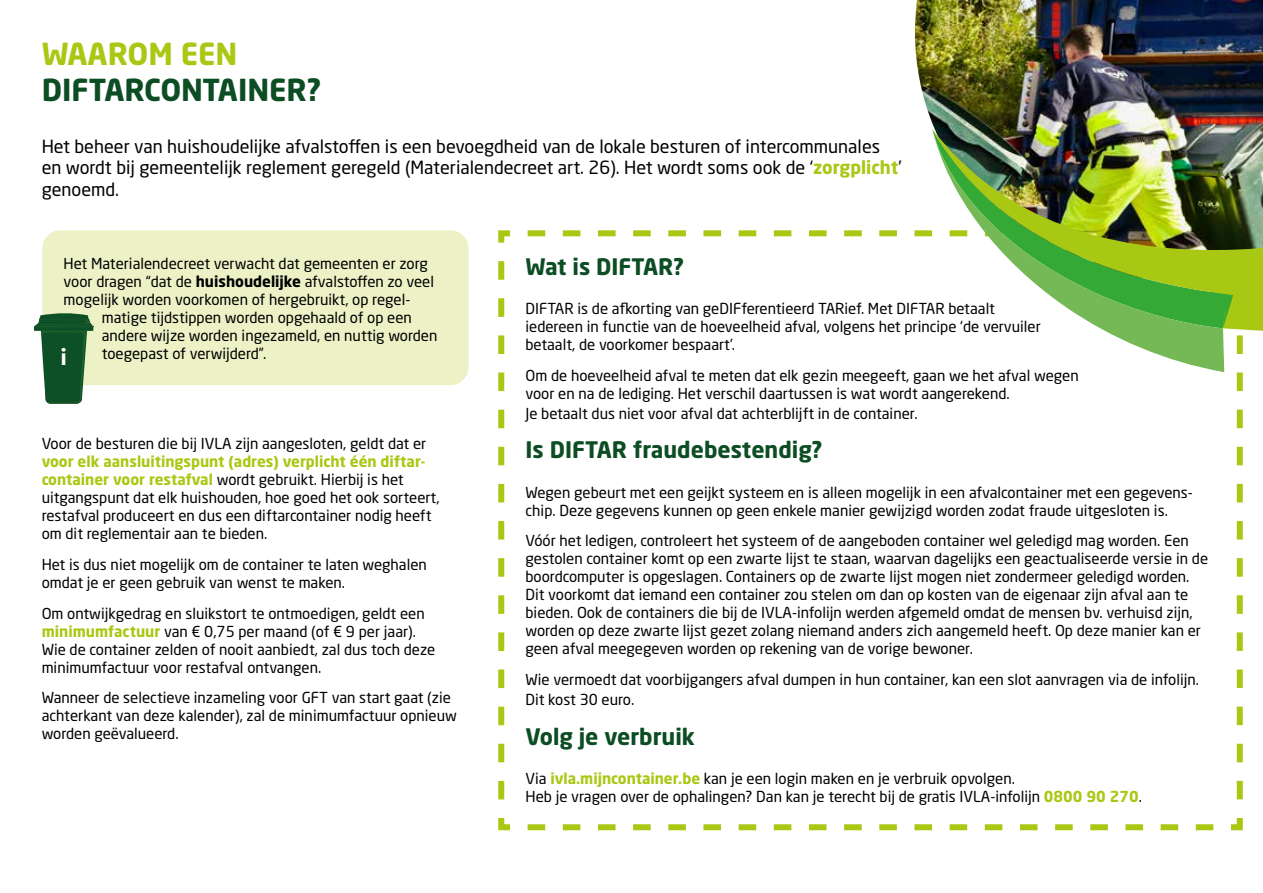
<style>
.page{position:relative;width:1263px;height:893px;background:#fff}
.page>*{position:absolute;margin:0;border:0;box-sizing:border-box;transform-origin:0 0}
.t1{font:700 30px "Neo Sans W1 G";color:#0c4d24}
.t2{font:700 30px "Neo Sans W1 G";color:#a8c813}
.t3{font:700 22.5px "Neo Sans W1 G";color:#0c4d24}
.t4{font:700 21.9px "Ubuntu";color:#fff}
.t5{font:18px/21.6px "Neo Sans W1 G";color:#000}
.t6{font:15px/18px "Neo Sans W1 G";color:#000}
.s1{font-weight:700;color:#a8c813}
.s2{font-weight:700}
</style>
<div class="page">
<svg style="left:498px;top:230px;width:745px;height:601px"></svg>
<div style="left:42px;top:230px;width:426px;height:155px;background:#edf1c6;border-radius:18px"></div>
<svg style="left:34px;top:313px;width:59px;height:91px"></svg>
<img style="left:915px;top:0;width:348px;height:278px">
<svg style="left:932px;top:332px;width:292px;height:40px"></svg>
<img style="left:932px;top:129px;width:331px;height:203px">
<h1 class="t2" style="left:42px;top:35px;width:197px">WAAROM EEN</h1>
<h1 class="t1" style="left:42px;top:71px;width:281px">DIFTARCONTAINER?</h1>
<p class="t5" style="left:42px;top:135px;width:861px">Het beheer van huishoudelijke afvalstoffen is een bevoegdheid van de lokale besturen of intercommunales en wordt bij gemeentelijk reglement geregeld (Materialendecreet art. 26). Het wordt soms ook de ‘<span class="s1">zorgplicht</span>’ genoemd.</p>
<p class="t6" style="left:64px;top:254px;width:372px">Het Materialendecreet verwacht dat gemeenten er zorg voor dragen “dat de <span class="s2">huishoudelijke</span> afvalstoffen zo veel mogelijk worden voorkomen of hergebruikt, op regel-</p>
<p class="t6" style="left:102px;top:308px;width:337px">matige tijdstippen worden opgehaald of op een andere wijze worden ingezameld, en nuttig worden toegepast of verwijderd”.</p>
<h3 class="t4" style="left:60px;top:344px;width:8px">i</h3>
<p class="t6" style="left:42px;top:434px;width:386px">Voor de besturen die bij IVLA zijn aangesloten, geldt dat er</p>
<p class="t6" style="left:42px;top:452px;width:399px"><span class="s1">voor elk aansluitingspunt (adres) verplicht één diftar&shy;container voor restafval</span> wordt gebruikt. Hierbij is het uitgangspunt dat elk huishouden, hoe goed het ook sorteert, restafval produceert en dus een diftarcontainer nodig heeft om dit reglementair aan te bieden.</p>
<p class="t6" style="left:42px;top:555px;width:387px">Het is dus niet mogelijk om de container te laten weghalen omdat je er geen gebruik van wenst te maken.</p>
<p class="t6" style="left:42px;top:604px;width:395px">Om ontwijkgedrag en sluikstort te ontmoedigen, geldt een <span class="s1">minimumfactuur</span> van € 0,75 per maand (of € 9 per jaar).<br>Wie de container zelden of nooit aanbiedt, zal dus toch deze minimumfactuur voor restafval ontvangen.</p>
<p class="t6" style="left:42px;top:688px;width:417px">Wanneer de selectieve inzameling voor GFT van start gaat (zie achterkant van deze kalender), zal de minimumfactuur opnieuw worden geëvalueerd.</p>
<h2 class="t3" style="left:525px;top:252px;width:160px">Wat is DIFTAR?</h2>
<p class="t6" style="left:525px;top:299px;width:517px">DIFTAR is de afkorting van geDIFferentieerd TARief. Met DIFTAR betaalt iedereen in functie van de hoeveelheid afval, volgens het principe ‘de vervuiler betaalt, de voorkomer bespaart’.</p>
<p class="t6" style="left:525px;top:366px;width:555px">Om de hoeveelheid afval te meten dat elk gezin meegeeft, gaan we het afval wegen voor en na de lediging. Het verschil daartussen is wat wordt aangerekend.</p>
<p class="t6" style="left:525px;top:404px;width:394px">Je betaalt dus niet voor afval dat achterblijft in de container.</p>
<h2 class="t3" style="left:525px;top:436px;width:299px">Is DIFTAR fraudebestendig?</h2>
<p class="t6" style="left:525px;top:483px;width:669px">Wegen gebeurt met een geijkt systeem en is alleen mogelijk in een afvalcontainer met een gegevens&shy;chip. Deze gegevens kunnen op geen enkele manier gewijzigd worden zodat fraude uitgesloten is.</p>
<p class="t6" style="left:525px;top:532px;width:684px">Vóór het ledigen, controleert het systeem of de aangeboden container wel geledigd mag worden. Een gestolen container komt op een zwarte lijst te staan, waarvan dagelijks een geactualiseerde versie in de boordcomputer is opgeslagen. Containers op de zwarte lijst mogen niet zondermeer geledigd worden.<br>Dit voorkomt dat iemand een container zou stelen om dan op kosten van de eigenaar zijn afval aan te bieden. Ook de containers die bij de IVLA-infolijn werden afgemeld omdat de mensen bv. verhuisd zijn, worden op deze zwarte lijst gezet zolang niemand anders zich aangemeld heeft. Op deze manier kan er geen afval meegegeven worden op rekening van de vorige bewoner.</p>
<p class="t6" style="left:525px;top:669px;width:675px;line-height:19.8px">Wie vermoedt dat voorbijgangers afval dumpen in hun container, kan een slot aanvragen via de infolijn.<br>Dit kost 30 euro.</p>
<h2 class="t3" style="left:525px;top:722px;width:171px">Volg je verbruik</h2>
<p class="t6" style="left:525px;top:769px;width:618px">Via <span class="s1">ivla.mijncontainer.be</span> kan je een login maken en je verbruik opvolgen.<br>Heb je vragen over de ophalingen? Dan kan je terecht bij de gratis IVLA-infolijn <span class="s1">0800 90 270</span>.</p>
</div>
